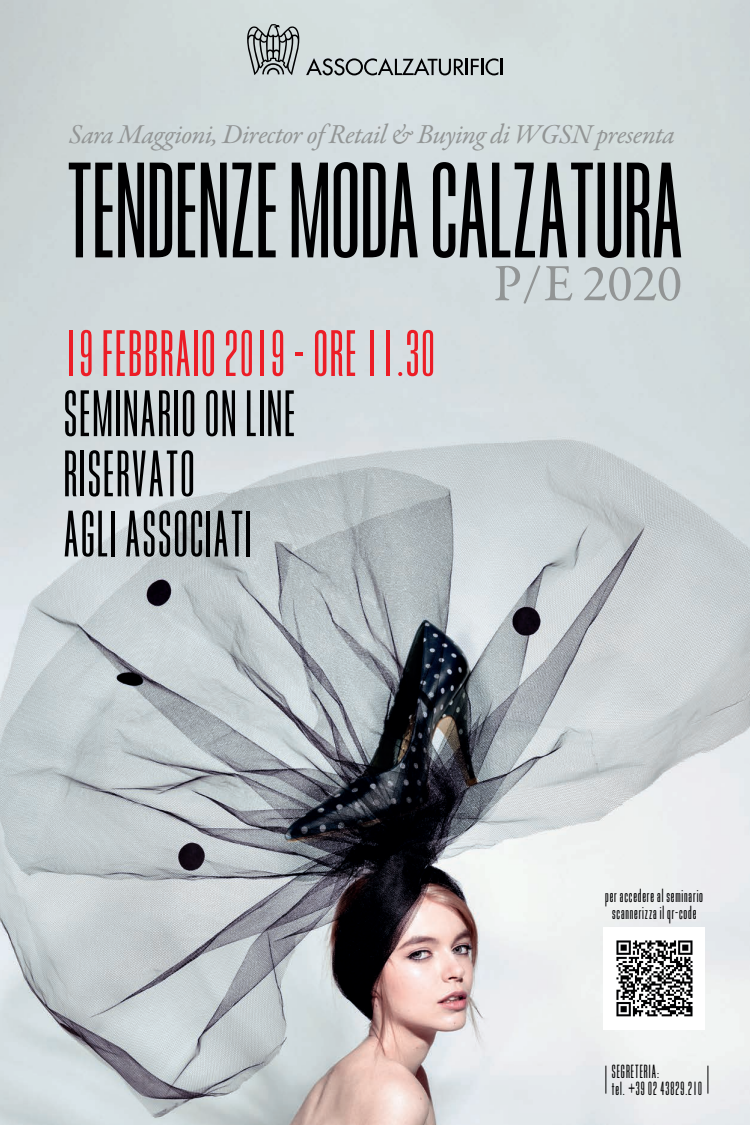
<style>
.page{position:relative;width:750px;height:1125px;background:#fff}
.page>*{position:absolute;margin:0;border:0;box-sizing:border-box;transform-origin:0 0}
.t1{font:142.25px "B Bee";color:#000001}
.t2{font:68.75px/60.1px "B Bee";letter-spacing:.03em;color:#000001}
.t3{font:68.75px "B Bee";letter-spacing:.03em;color:#ec1d26}
.t4{font:52.62px "Garamond Premr Pro";color:#929595}
.t5{font:italic 27.5px "Garamond Premr Pro";letter-spacing:-.02em;color:#929595}
.t6{font:20px/17.1px "B Bee";letter-spacing:.04em;color:#000001}
</style>
<div class="page">
<img style="left:0;top:0;width:750px;height:1125px">
<svg style="left:247px;top:24px;width:53px;height:51px;background:#949b9b"></svg>
<svg style="left:306px;top:58px;width:197px;height:17px;background:#8f9596"></svg>
<svg style="left:606px;top:1066px;width:1px;height:28px"></svg>
<svg style="left:708px;top:1066px;width:1px;height:28px"></svg>
<img style="left:603px;top:928px;width:102px;height:101px">
<h3 class="t5" style="left:69px;top:117px;width:608px">Sara Maggioni, Director of Retail &amp; Buying di WGSN presenta</h3>
<h1 class="t1" style="left:67px;top:125px;width:618px">TENDENZE MODA CALZATURA</h1>
<h3 class="t4" style="left:493px;top:252px;width:190px">P/E 2020</h3>
<h2 class="t3" style="left:64px;top:312px;width:372px">19 FEBBRAIO 2019 - ORE 11.30</h2>
<h2 class="t2" style="left:64px;top:382px;width:233px">SEMINARIO ON LINE<br>RISERVATO<br>AGLI ASSOCIATI</h2>
<p class="t6" style="left:605px;top:887px;width:99px;text-align:center">per accedere al seminario scannerizza il qr-code</p>
<p class="t6" style="left:612px;top:1062px;width:92px">SEGRETERIA:<br>tel. +39 02 43829.210</p>
</div>
